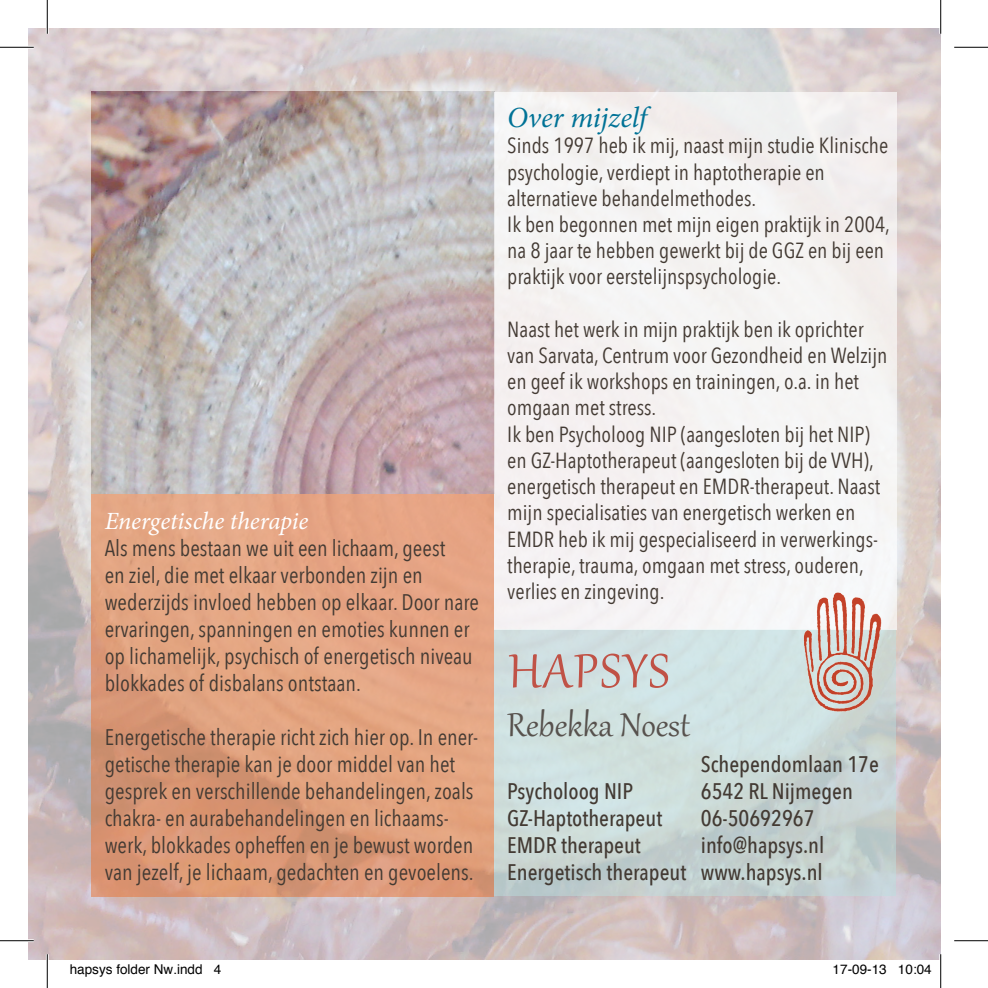
<style>
.page{position:relative;width:988px;height:988px;background:#fff}
.page>*{position:absolute;margin:0;border:0;box-sizing:border-box;transform-origin:0 0}
.t1{font:58.5px "Gabriola";letter-spacing:.04em;color:#c05246}
.t2{font:40.5px "Gabriola";color:#57514d}
.t3{font:italic 29.25px "Minion Pro";letter-spacing:-.005em;color:#007296}
.t4{font:italic 24.75px "Minion Pro";letter-spacing:-.005em;color:#fff}
.t5{font:22.5px/27px "Avenir Next Condensed";color:#433a33}
.t6{font:500 22.5px "Avenir Next Condensed";color:#433a33}
.t7{font:21.82px/26.1px "Avenir Next Condensed";color:#433a33}
.t8{font:13.5px "Helvetica";color:#000}
</style>
<div class="page">
<img style="left:28px;top:28px;width:912px;height:931px">
<img style="left:92px;top:92px;width:402px;height:402px">
<svg style="left:494px;top:629px;width:402px;height:267px;background:#cadad9"></svg>
<svg style="left:92px;top:494px;width:402px;height:402px;background:#e0a07e"></svg>
<div style="left:494px;top:92px;width:402px;height:537px;background:#f5f3f3"></div>
<img style="left:792px;top:592px;width:102px;height:123px">
<hr style="left:0;top:46px;width:34px;height:3px;background:#fff">
<hr style="left:0;top:939px;width:34px;height:3px;background:#fff">
<hr style="left:46px;top:0;width:3px;height:34px;background:#fff">
<hr style="left:46px;top:954px;width:3px;height:33px;background:#fff">
<hr style="left:939px;top:0;width:3px;height:34px;background:#fff">
<hr style="left:939px;top:954px;width:3px;height:33px;background:#fff">
<hr style="left:0;top:47px;width:34px;height:1px;background:#000">
<hr style="left:954px;top:47px;width:33px;height:1px;background:#000">
<hr style="left:0;top:940px;width:34px;height:1px;background:#000">
<hr style="left:954px;top:940px;width:33px;height:1px;background:#000">
<hr style="left:47px;top:0;width:1px;height:34px;background:#000">
<hr style="left:47px;top:954px;width:1px;height:33px;background:#000">
<hr style="left:940px;top:0;width:1px;height:34px;background:#000">
<hr style="left:940px;top:954px;width:1px;height:33px;background:#000">
<p class="t4" style="left:105px;top:504px;width:205px">Energetische therapie</p>
<p class="t5" style="left:105px;top:535px;width:376px">Als mens bestaan we uit een lichaam, geest<br>en ziel, die met elkaar verbonden zijn en wederzijds invloed hebben op elkaar. Door nare ervaringen, spanningen en emoties kunnen er op lichamelijk, psychisch of energetisch niveau blokkades of disbalans ontstaan.</p>
<p class="t5" style="left:105px;top:724px;width:375px">Energetische therapie richt zich hier op. In ener&shy;getische therapie kan je door middel van het gesprek en verschillende behandelingen, zoals chakra- en aurabehandelingen en lichaams&shy;werk, blokkades opheffen en je bewust worden van jezelf, je lichaam, gedachten en gevoelens.</p>
<p class="t3" style="left:507px;top:98px;width:141px">Over mijzelf</p>
<p class="t7" style="left:507px;top:133px;width:382px">Sinds 1997 heb ik mij, naast mijn studie Klinische psychologie, verdiept in haptotherapie en</p>
<p class="t7" style="left:507px;top:185px;width:250px">alternatieve behandelmethodes.</p>
<p class="t7" style="left:507px;top:211px;width:384px">Ik ben begonnen met mijn eigen praktijk in 2004, na 8 jaar te hebben gewerkt bij de GGZ en bij een praktijk voor eerstelijnspsychologie.</p>
<p class="t7" style="left:507px;top:316px;width:382px">Naast het werk in mijn praktijk ben ik oprichter van Sarvata, Centrum voor Gezondheid en Welzijn en geef ik workshops en trainingen, o.a. in het omgaan met stress.</p>
<p class="t7" style="left:507px;top:421px;width:374px">Ik ben Psycholoog NIP (aangesloten bij het NIP) en GZ-Haptotherapeut (aangesloten bij de VVH), energetisch therapeut en EMDR-therapeut. Naast mijn specialisaties van energetisch werken en EMDR heb ik mij gespecialiseerd in verwerkings&shy;therapie, trauma, omgaan met stress, ouderen, verlies en zingeving.</p>
<p class="t1" style="left:508px;top:632px;width:162px">HAPSYS</p>
<p class="t2" style="left:507px;top:698px;width:184px">Rebekka Noest</p>
<p class="t6" style="left:700px;top:750px;width:179px">Schependomlaan 17e</p>
<p class="t6" style="left:507px;top:777px;width:127px">Psycholoog NIP</p>
<p class="t6" style="left:700px;top:777px;width:154px">6542 RL Nijmegen</p>
<p class="t6" style="left:507px;top:804px;width:156px">GZ-Haptotherapeut</p>
<p class="t6" style="left:700px;top:804px;width:115px">06-50692967</p>
<p class="t6" style="left:507px;top:831px;width:135px">EMDR therapeut</p>
<p class="t6" style="left:700px;top:831px;width:125px">info@hapsys.nl</p>
<p class="t6" style="left:507px;top:858px;width:317px">Energetisch therapeut www.hapsys.nl</p>
<p class="t8" style="left:70px;top:959px;width:153px">hapsys folder Nw.indd 4</p>
<p class="t8" style="left:832px;top:959px;width:101px">17-09-13 10:04</p>
</div>
